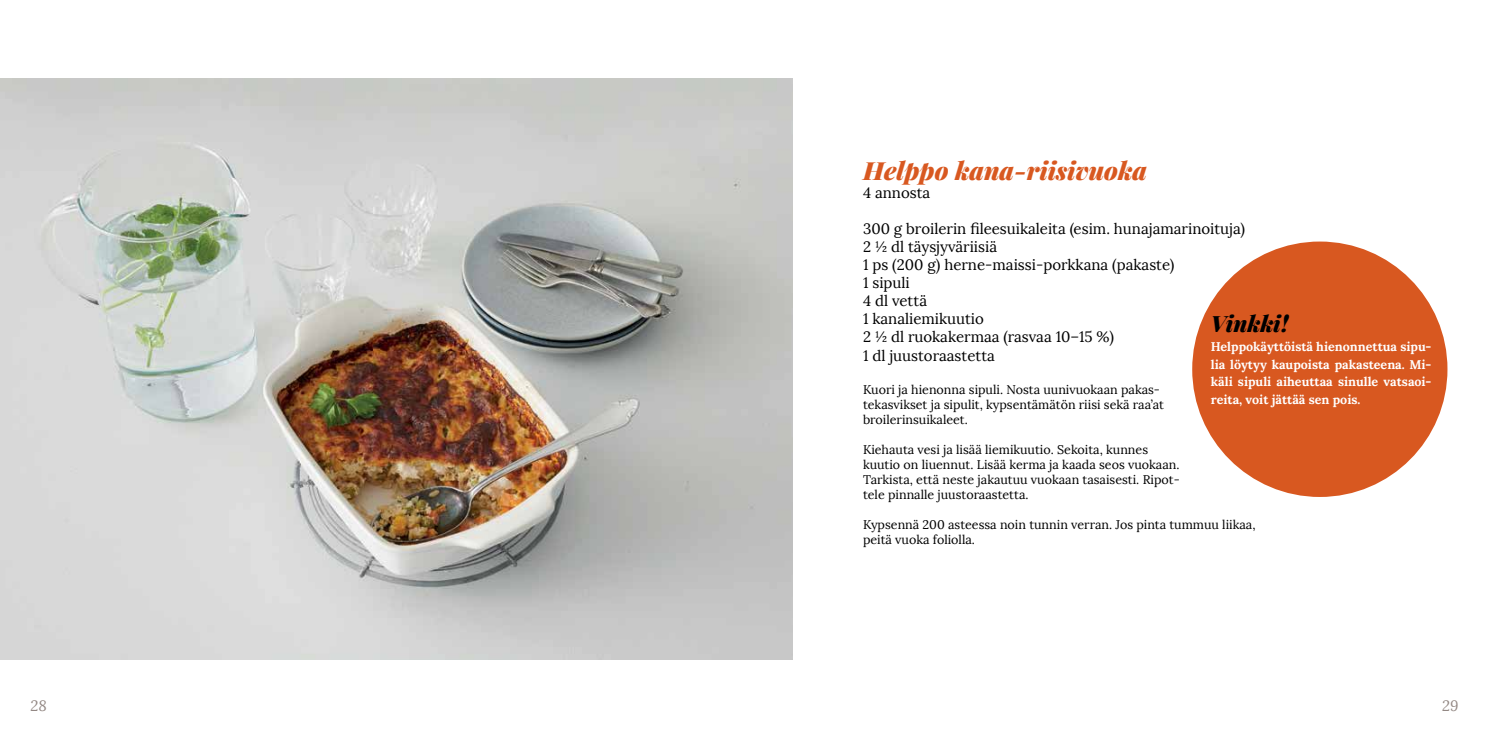
<style>
.page{position:relative;width:1489px;height:745px;background:#fff}
.page>*{position:absolute;margin:0;border:0;box-sizing:border-box;transform-origin:0 0}
.t1{font:italic 900 25px "Playfair Display";color:#d85820}
.t2{font:italic 900 22.5px "Playfair Display";color:#000}
.t3{font:15px/18px "Lora";color:#000}
.t4{font:italic 15px "Lora";color:#938884}
.t5{font:12.5px/15px "Lora";color:#000}
.t6{font:700 12.5px/17.5px "Lora";color:#fff;text-align:justify}
</style>
<div class="page">
<img style="left:0;top:79px;width:792px;height:580px">
<div style="left:1192px;top:241px;width:255px;height:255px;background:#d85820;border-radius:50%"></div>
<h1 class="t1" style="left:863px;top:150px;width:285px">Helppo kana-riisivuoka</h1>
<p class="t3" style="left:863px;top:184px;width:69px">4 annosta</p>
<p class="t3" style="left:863px;top:220px;width:383px">300 g broilerin fileesuikaleita (esim. hunajamarinoituja)<br>2 ½ dl täysjyväriisiä<br>1 ps (200 g) herne-maissi-porkkana (pakaste)<br>1 sipuli<br>4 dl vettä<br>1 kanaliemikuutio<br>2 ½ dl ruokakermaa (rasvaa 10–15 %)<br>1 dl juustoraastetta</p>
<p class="t5" style="left:863px;top:381px;width:302px">Kuori ja hienonna sipuli. Nosta uunivuokaan pakas&shy;tekasvikset ja sipulit, kypsentämätön riisi sekä raa’at broilerinsuikaleet.</p>
<p class="t5" style="left:863px;top:441px;width:318px">Kiehauta vesi ja lisää liemikuutio. Sekoita, kunnes kuutio on liuennut. Lisää kerma ja kaada seos vuokaan.<br>Tarkista, että neste jakautuu vuokaan tasaisesti. Ripot&shy;tele pinnalle juustoraastetta.</p>
<p class="t5" style="left:863px;top:516px;width:394px">Kypsennä 200 asteessa noin tunnin verran. Jos pinta tummuu liikaa, peitä vuoka foliolla.</p>
<h2 class="t2" style="left:1210px;top:304px;width:79px">Vinkki!</h2>
<p class="t6" style="left:1210px;top:338px;width:222px">Helppokäyttöistä hienonnettua sipu&shy;lia löytyy kaupoista pakasteena. Mi&shy;käli sipuli aiheuttaa sinulle vatsaoi&shy;reita, voit jättää sen pois.</p>
<p class="t4" style="left:30px;top:695px;width:18px">28</p>
<p class="t4" style="left:1441px;top:695px;width:18px">29</p>
</div>
